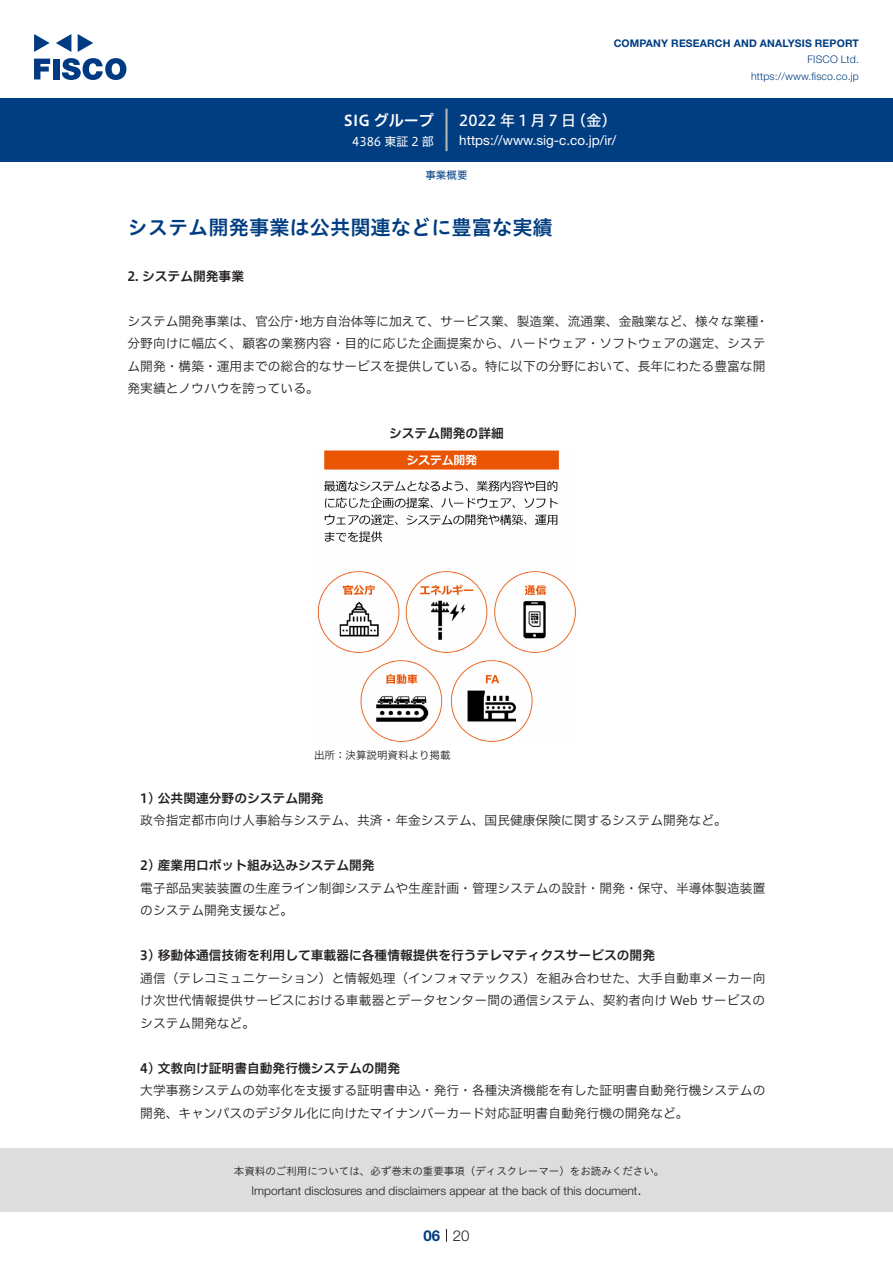
<style>
.page{position:relative;width:893px;height:1263px;background:#fff}
.page>*{position:absolute;margin:0;border:0;box-sizing:border-box;transform-origin:0 0}
.t1{font:20.25px "Hiragino UD Sans Std W6";color:#003d81}
.t2{font:15px "Hiragino UD Sans F Std N W5";letter-spacing:.195em;color:#fff}
.t3{font:15px "Hiragino UD Sans F Std N W6";color:#fff}
.t4{font:300 15px "Helvetica Neue LT Std";color:#231f20}
.t5{font:700 15px "Helvetica Neue LT Std";color:#003d81}
.t6{font:13.5px "Helvetica Neue LT Std";color:#fff}
.t7{font:12.75px/22.5px "Hiragino UD Sans F Std N W3";color:#231f20}
.t8{font:12.75px "Hiragino UD Sans F Std N W6";color:#231f20}
.t9{font:300 12px "Helvetica Neue LT Std";color:#231f20}
.t10{font:12px "Hiragino UD Sans F Std N W4";color:#fff}
.t11{font:10.5px "Hiragino UD Sans Std W3";color:#231f20}
.t12{font:700 10.5px "Helvetica Neue LT Std";letter-spacing:.015em;color:#003d81}
.t13{font:300 10.5px/16.5px "Helvetica Neue LT Std";letter-spacing:.015em;color:#003d81;text-align:right}
.t14{font:10.5px "Hiragino UD Sans F Std N W3";color:#231f20}
.t15{font:10.5px "Hiragino UD Sans F Std N W4";color:#003d81}
</style>
<div class="page">
<div style="left:0;top:1148px;width:893px;height:64px;background:#ddd"></div>
<svg style="left:34px;top:59px;width:16px;height:20px"></svg>
<div style="left:53px;top:59px;width:6px;height:20px;background:#003a83"></div>
<svg style="left:62px;top:58px;width:64px;height:22px"></svg>
<svg style="left:34px;top:34px;width:16px;height:18px"></svg>
<svg style="left:78px;top:34px;width:15px;height:18px"></svg>
<svg style="left:56px;top:34px;width:15px;height:18px"></svg>
<div style="left:0;top:98px;width:893px;height:64px;background:#003d81"></div>
<hr style="left:445px;top:109px;width:3px;height:42px;background:#b5b5b6">
<svg style="left:446px;top:1229px;width:1px;height:13px"></svg>
<img style="left:317px;top:450px;width:259px;height:292px">
<p class="t3" style="left:344px;top:109px;width:91px">SIG グループ</p>
<p class="t10" style="left:352px;top:132px;width:83px">4386 東証 2 部</p>
<p class="t12" style="left:614px;top:37px;width:247px">COMPANY RESEARCH AND ANALYSIS REPORT</p>
<p class="t13" style="left:751px;top:51px;width:109px">FISCO Ltd. https://www.fisco.co j p.</p>
<p class="t2" style="left:459px;top:109px;width:118px">2022年1月7日</p>
<p class="t2" style="left:571px;top:109px;width:47px">（金(</p>
<p class="t6" style="left:459px;top:132px;width:159px">h t t p s : / / w w w . s i g .c- c o j p. /i r/</p>
<p class="t15" style="left:425px;top:167px;width:43px">事業概要</p>
<h1 class="t1" style="left:128px;top:212px;width:427px">システム開発事業は公共関連などに豊富な実績</h1>
<p class="t8" style="left:128px;top:266px;width:118px">2. システム開発事業</p>
<p class="t7" style="left:300px;top:309px;width:460px">地方自治体等に加えて、サービス業、製造業、流通業、金融業など、様々な業種</p>
<p class="t7" style="left:128px;top:309px;width:639px">システム開発事業は、官公庁<br>分野向けに幅広く、顧客の業務内容・目的に応じた企画提案から、ハードウェア・ソフトウェアの選定、システム開発・構築・運用までの総合的なサービスを提供している。特に以下の分野において、長年にわたる豊富な開発実績とノウハウを誇っている。</p>
<p class="t8" style="left:389px;top:424px;width:116px">システム開発の詳細</p>
<p class="t7" style="left:290px;top:309px;width:14px">・</p>
<p class="t7" style="left:756px;top:309px;width:14px">・</p>
<p class="t14" style="left:314px;top:747px;width:138px">出所：決算説明資料より掲載</p>
<p class="t8" style="left:140px;top:788px;width:185px">1) 公共関連分野のシステム開発</p>
<p class="t7" style="left:140px;top:808px;width:588px">政令指定都市向け人事給与システム、共済・年金システム、国民健康保険に関するシステム開発など。</p>
<p class="t8" style="left:140px;top:855px;width:236px">2) 産業用ロボット組み込みシステム開発</p>
<p class="t7" style="left:140px;top:876px;width:627px">電子部品実装装置の生産ライン制御システムや生産計画・管理システムの設計・開発・保守、半導体製造装置のシステム開発支援など。</p>
<p class="t8" style="left:140px;top:945px;width:516px">3) 移動体通信技術を利用して車載器に各種情報提供を行うテレマティクスサービスの開発</p>
<p class="t7" style="left:140px;top:966px;width:627px;text-align:justify">通信（テレコミュニケーション）と情報処理（インフォマテックス）を組み合わせた、大手自動車メーカー向け次世代情報提供サービスにおける車載器とデータセンター間の通信システム、契約者向け Web サービスのシステム開発など。</p>
<p class="t8" style="left:140px;top:1058px;width:261px">4) 文教向け証明書自動発行機システムの開発</p>
<p class="t7" style="left:140px;top:1078px;width:627px">大学事務システムの効率化を支援する証明書申込・発行・各種決済機能を有した証明書自動発行機システムの開発、キャンパスのデジタル化に向けたマイナンバーカード対応証明書自動発行機の開発など。</p>
<p class="t11" style="left:234px;top:1163px;width:432px">本資料のご利用については、必ず巻末の重要事項（ディスクレーマー）をお読みください。</p>
<p class="t4" style="left:637px;top:1180px;width:6px">.</p>
<p class="t9" style="left:251px;top:1183px;width:387px">Important disclosures and disclaimers appear at the back of this document</p>
<p class="t5" style="left:423px;top:1226px;width:18px">06</p>
<p class="t4" style="left:453px;top:1226px;width:18px">20</p>
</div>
